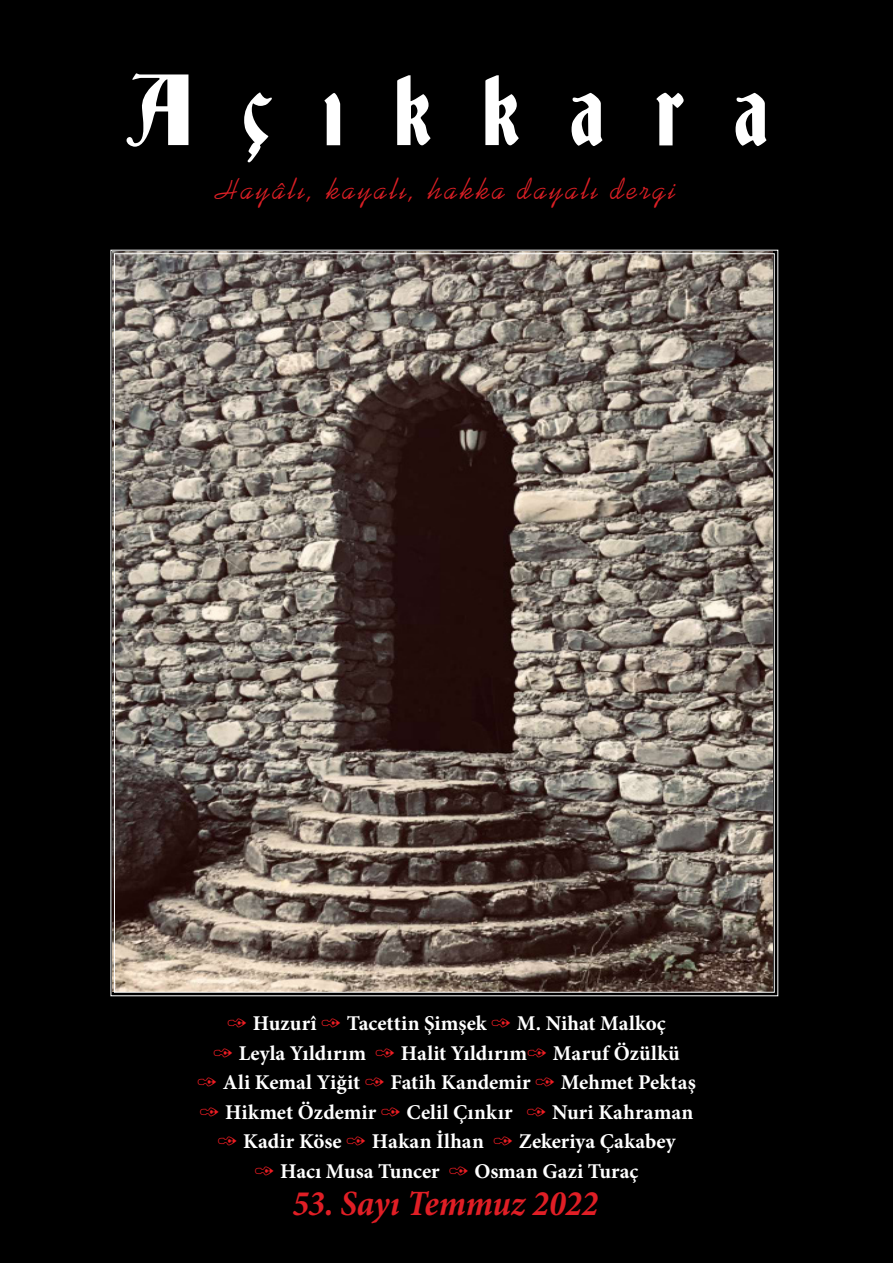
<style>
.page{position:relative;width:893px;height:1263px;background:#000}
.page>*{position:absolute;margin:0;border:0;box-sizing:border-box;transform-origin:0 0}
.Yazi{font:90px "Deutsch Gothic";letter-spacing:.57em;color:#fff}
.Yazi-2{font:italic 700 condensed 36px "Minion Pro";letter-spacing:-.005em;color:#e01e25}
.Yazi-3{font:30px "Kaufmann BT";letter-spacing:.095em;color:#dc1f25}
.Yazi-4{font:700 21px "Minion Pro";letter-spacing:.005em;color:#fff}
</style>
<div class="page">
<svg style="left:110px;top:249px;width:668px;height:747px;background:#776b63"></svg>
<p class="Yazi" style="left:125px;top:68px;width:644px">Açıkkara</p>
<p class="Yazi-3" style="left:216px;top:172px;width:462px">Hayâlı, kayalı, hakka dayalı dergi</p>
<p class="Yazi-4" style="left:253px;top:1009px;width:65px">Huzurî</p>
<p class="Yazi-4" style="left:347px;top:1009px;width:141px">Tacettin Şimşek</p>
<p class="Yazi-4" style="left:517px;top:1009px;width:150px">M. Nihat Malkoç</p>
<p class="Yazi-4" style="left:239px;top:1038px;width:129px">Leyla Yıldırım</p>
<p class="Yazi-4" style="left:401px;top:1038px;width:281px">Halit Yıldırım Maruf Özülkü</p>
<p class="Yazi-4" style="left:223px;top:1068px;width:139px">Ali Kemal Yiğit</p>
<p class="Yazi-4" style="left:390px;top:1068px;width:142px">Fatih Kandemir</p>
<p class="Yazi-4" style="left:561px;top:1068px;width:136px">Mehmet Pektaş</p>
<p class="Yazi-4" style="left:225px;top:1097px;width:153px">Hikmet Özdemir</p>
<p class="Yazi-4" style="left:407px;top:1097px;width:108px">Celil Çınkır</p>
<p class="Yazi-4" style="left:552px;top:1097px;width:143px">Nuri Kahraman</p>
<p class="Yazi-4" style="left:243px;top:1127px;width:100px">Kadir Köse</p>
<p class="Yazi-4" style="left:372px;top:1127px;width:114px">Hakan İlhan</p>
<p class="Yazi-4" style="left:519px;top:1127px;width:158px">Zekeriya Çakabey</p>
<p class="Yazi-4" style="left:280px;top:1156px;width:161px">Hacı Musa Tuncer</p>
<p class="Yazi-4" style="left:474px;top:1156px;width:166px">Osman Gazi Turaç</p>
<p class="Yazi-2" style="left:293px;top:1178px;width:307px">53. Sayı Temmuz 2022</p>
</div>
